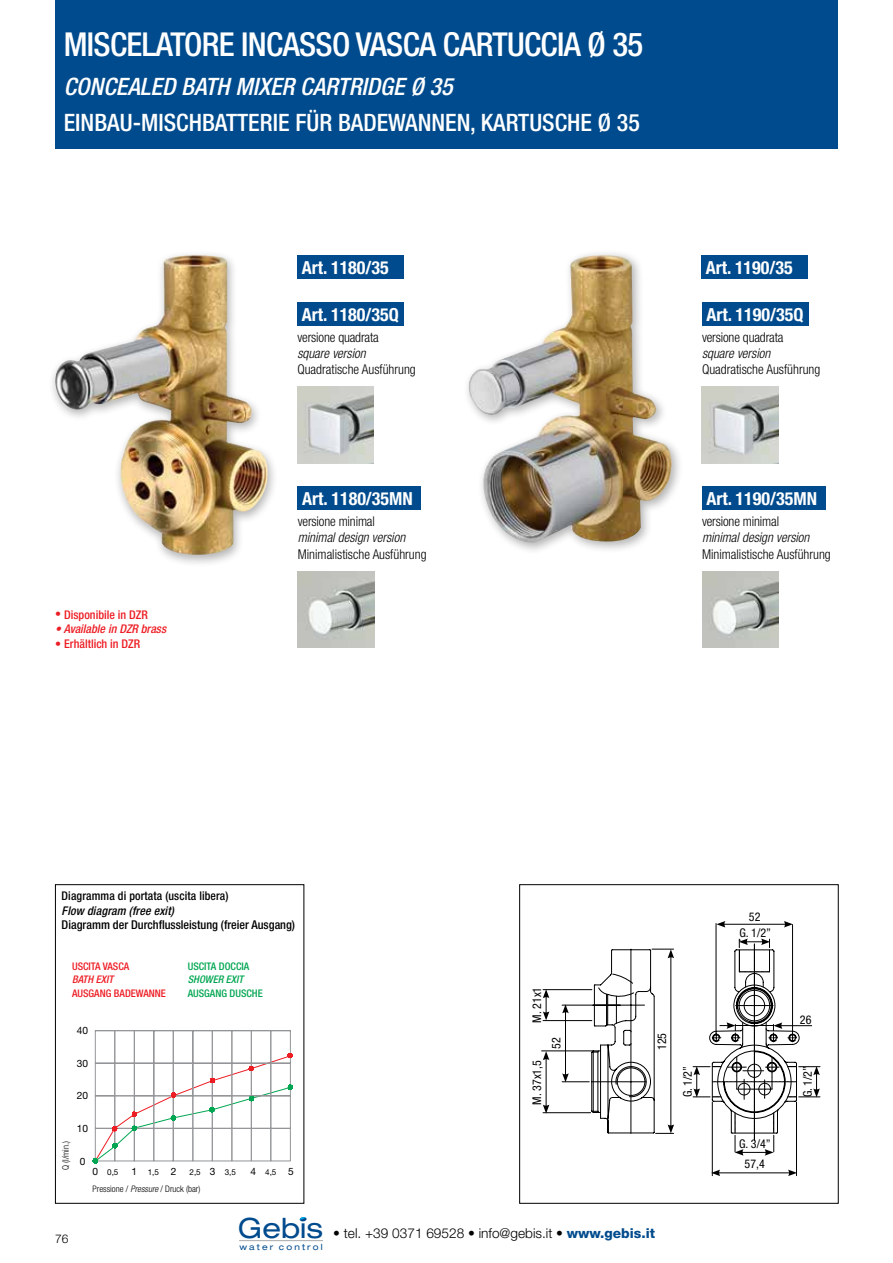
<style>
.page{position:relative;width:893px;height:1263px;background:#fff}
.page>*{position:absolute;margin:0;border:0;box-sizing:border-box;transform-origin:0 0}
.t1{font:500 condensed 33px "Helvetica Neue LT";letter-spacing:-.02em;color:#fff}
.t2{font:expanded 28.05px "Helvetica Neue LT";color:#004b8d}
.t3{font:500 condensed 24px "Helvetica Neue LT";color:#fff}
.t4{font:italic 500 condensed 24px "Helvetica Neue LT";color:#fff}
.t5{font:700 condensed 18px "Helvetica Neue LT";color:#fff}
.t6{font:300 13.65px "Helvetica Neue LT";color:#000}
.t7{font:300 condensed 13.5px "Helvetica Neue LT";color:#000}
.t8{font:italic 300 condensed 13.5px "Helvetica Neue LT";color:#000}
.t9{font:500 condensed 12.15px "Helvetica Neue LT";color:#000}
.t10{font:condensed 12px/15.8px "Helvetica Neue LT";color:#000;text-align:center}
.t11{font:500 condensed 12px "Helvetica Neue LT";color:#ed1d24}
.t12{font:500 condensed 12px "Helvetica Neue LT";letter-spacing:.01em;color:#000}
.t13{font:italic 500 condensed 12px "Helvetica Neue LT";letter-spacing:.01em;color:#000}
.t14{font:italic 500 condensed 12px "Helvetica Neue LT";color:#ed1d24}
.t15{font:300 12px "Helvetica Neue LT";color:#000}
.t16{font:500 condensed 10.5px "Helvetica Neue LT";color:#ed1d24}
.t17{font:500 condensed 10.5px "Helvetica Neue LT";color:#00a651}
.t18{font:italic 500 condensed 10.5px "Helvetica Neue LT";color:#00a651}
.t19{font:italic 500 condensed 10.5px "Helvetica Neue LT";color:#ed1d24}
.t20{font:10.2px "Helvetica Neue LT";color:#000}
.t21{font:300 condensed 9px "Helvetica Neue LT";color:#000}
.t22{font:expanded 8.55px "Helvetica Neue LT";letter-spacing:.25em;color:#004b8d}
.t23{font:8.1px "Helvetica Neue LT";color:#000}
.s1{font-size:10.2px}
.s2{font-style:italic}
.s3{font-weight:800;color:#004b8d}
</style>
<div class="page">
<div style="left:55px;top:0;width:783px;height:149px;background:#004b8d"></div>
<div style="left:519px;top:884px;width:319px;height:319px;border:1px solid #000"></div>
<div style="left:297px;top:255px;width:107px;height:24px;background:#004b8d"></div>
<img style="left:297px;top:387px;width:77px;height:76px">
<img style="left:298px;top:571px;width:76px;height:77px">
<div style="left:297px;top:302px;width:107px;height:23px;background:#004b8d"></div>
<div style="left:298px;top:487px;width:123px;height:23px;background:#004b8d"></div>
<div style="left:48px;top:250px;width:231px;height:318px;background:#000;opacity:.3"></div>
<img style="left:54px;top:255px;width:215px;height:300px">
<div style="left:701px;top:255px;width:107px;height:24px;background:#004b8d"></div>
<img style="left:702px;top:387px;width:76px;height:76px">
<img style="left:702px;top:571px;width:76px;height:77px">
<div style="left:702px;top:302px;width:106px;height:23px;background:#004b8d"></div>
<div style="left:702px;top:487px;width:123px;height:23px;background:#004b8d"></div>
<div style="left:463px;top:249px;width:221px;height:306px;background:#000;opacity:.3"></div>
<img style="left:469px;top:255px;width:203px;height:288px">
<hr style="left:543px;top:989px;width:49px;height:1px;background:#000">
<hr style="left:543px;top:1020px;width:49px;height:1px;background:#000">
<hr style="left:543px;top:1112px;width:48px;height:1px;background:#000">
<hr style="left:716px;top:923px;width:1px;height:112px;background:#000">
<hr style="left:712px;top:1102px;width:1px;height:74px;background:#000">
<hr style="left:796px;top:1102px;width:1px;height:74px;background:#000">
<hr style="left:792px;top:924px;width:1px;height:107px;background:#000">
<hr style="left:542px;top:1050px;width:51px;height:1px;background:#000">
<hr style="left:723px;top:924px;width:63px;height:1px;background:#000">
<svg style="left:716px;top:921px;width:9px;height:6px"></svg>
<svg style="left:784px;top:921px;width:9px;height:6px"></svg>
<svg style="left:543px;top:989px;width:6px;height:31px"></svg>
<hr style="left:546px;top:1058px;width:1px;height:49px;background:#000">
<svg style="left:543px;top:1104px;width:6px;height:9px"></svg>
<svg style="left:543px;top:1051px;width:6px;height:9px"></svg>
<hr style="left:718px;top:1172px;width:72px;height:1px;background:#000">
<svg style="left:711px;top:1169px;width:9px;height:7px"></svg>
<svg style="left:788px;top:1169px;width:9px;height:7px"></svg>
<svg style="left:562px;top:938px;width:258px;height:218px"></svg>
<div style="left:55px;top:884px;width:249px;height:319px;border:1px solid #000"></div>
<svg style="left:92px;top:1030px;width:201px;height:134px"></svg>
<hr style="left:239px;top:1240px;width:84px;height:1px;background:#a7a9ac">
<svg style="left:300px;top:1217px;width:7px;height:4px"></svg>
<h1 class="t1" style="left:64px;top:24px;width:581px">MISCELATORE INCASSO VASCA CARTUCCIA Ø 35</h1>
<h3 class="t4" style="left:64px;top:73px;width:390px">CONCEALED BATH MIXER CARTRIDGE Ø 35</h3>
<h3 class="t3" style="left:64px;top:109px;width:578px">EINBAU-MISCHBATTERIE FÜR BADEWANNEN, KARTUSCHE Ø 35</h3>
<h3 class="t5" style="left:302px;top:256px;width:89px">Art. 1180/35</h3>
<h3 class="t5" style="left:302px;top:303px;width:99px">Art. 1180/35Q</h3>
<p class="t7" style="left:297px;top:329px;width:83px">versione quadrata</p>
<p class="t8" style="left:297px;top:345px;width:70px">square version</p>
<p class="t7" style="left:297px;top:361px;width:120px">Quadratische Ausführung</p>
<p class="t11" style="left:55px;top:608px;width:94px">• Disponibile in DZR</p>
<p class="t14" style="left:55px;top:621px;width:112px">• Available in DZR brass</p>
<p class="t11" style="left:55px;top:636px;width:86px">• Erhältlich in DZR</p>
<h3 class="t5" style="left:302px;top:488px;width:112px">Art. 1180/35MN</h3>
<p class="t7" style="left:298px;top:514px;width:79px">versione minimal</p>
<p class="t8" style="left:298px;top:530px;width:109px">minimal design version</p>
<p class="t7" style="left:298px;top:546px;width:130px">Minimalistische Ausführung</p>
<h3 class="t5" style="left:706px;top:256px;width:89px">Art. 1190/35</h3>
<h3 class="t5" style="left:706px;top:303px;width:99px">Art. 1190/35Q</h3>
<p class="t7" style="left:702px;top:329px;width:83px">versione quadrata</p>
<p class="t8" style="left:702px;top:345px;width:70px">square version</p>
<p class="t7" style="left:702px;top:361px;width:120px">Quadratische Ausführung</p>
<h3 class="t5" style="left:706px;top:488px;width:112px">Art. 1190/35MN</h3>
<p class="t7" style="left:702px;top:514px;width:79px">versione minimal</p>
<p class="t8" style="left:702px;top:530px;width:109px">minimal design version</p>
<p class="t7" style="left:702px;top:546px;width:130px">Minimalistische Ausführung</p>
<p class="t12" style="left:62px;top:889px;width:168px">Diagramma di portata (uscita libera)</p>
<p class="t13" style="left:62px;top:903px;width:114px">Flow diagram (free exit)</p>
<p class="t9" style="left:62px;top:918px;width:235px">Diagramm der Durchflussleistung (freier Ausgang)</p>
<p class="t17" style="left:188px;top:959px;width:63px">USCITA DOCCIA</p>
<p class="t18" style="left:188px;top:973px;width:57px">SHOWER EXIT</p>
<p class="t17" style="left:188px;top:986px;width:77px">AUSGANG DUSCHE</p>
<p class="t16" style="left:72px;top:959px;width:59px">USCITA VASCA</p>
<p class="t19" style="left:72px;top:973px;width:43px">BATH EXIT</p>
<p class="t16" style="left:72px;top:986px;width:95px">AUSGANG BADEWANNE</p>
<p class="t20" style="left:77px;top:1024px;width:13px">40</p>
<p class="t20" style="left:77px;top:1057px;width:13px">30</p>
<p class="t20" style="left:77px;top:1089px;width:13px">20</p>
<p class="t20" style="left:77px;top:1122px;width:13px">10</p>
<p class="t21" style="left:60px;top:1170px;width:31px;rotate:-90deg">Q (l/min.)</p>
<p class="t15" style="left:55px;top:1231px;width:15px">76</p>
<p class="t20" style="left:80px;top:1155px;width:7px">0</p>
<p class="t23" style="left:93px;top:1167px;width:27px"><span class="s1">0</span> 0,5</p>
<p class="t23" style="left:132px;top:1167px;width:46px"><span class="s1">1</span> 1,5 <span class="s1">2</span></p>
<p class="t23" style="left:190px;top:1167px;width:48px">2,5 <span class="s1">3</span> 3,5</p>
<p class="t23" style="left:250px;top:1167px;width:45px"><span class="s1">4</span> 4,5 <span class="s1">5</span></p>
<p class="t21" style="left:93px;top:1183px;width:109px">Pressione / <span class="s2">Pressure</span> / Druck (bar)</p>
<h2 class="t2" style="left:238px;top:1211px;width:87px">Gebis</h2>
<p class="t22" style="left:239px;top:1241px;width:85px">water control</p>
<p class="t10" style="left:529px;top:1023px;width:37px;rotate:-90deg">M. 21x1</p>
<p class="t10" style="left:529px;top:1105px;width:46px;rotate:-90deg">M. 37x1,5</p>
<p class="t10" style="left:548px;top:1049px;width:13px;rotate:-90deg">52</p>
<p class="t10" style="left:654px;top:1050px;width:19px;rotate:-90deg">125</p>
<p class="t6" style="left:333px;top:1224px;width:323px">• tel. +39 0371 69528 • info@gebis.it • <span class="s3">www.gebis.it</span></p>
<p class="t10" style="left:739px;top:909px;width:33px">52<br>G. 1/2”</p>
<p class="t10" style="left:800px;top:1012px;width:13px">26</p>
<p class="t10" style="left:680px;top:1097px;width:33px;rotate:-90deg">G. 1/2”</p>
<p class="t10" style="left:799px;top:1097px;width:33px;rotate:-90deg">G. 1/2”</p>
<p class="t10" style="left:739px;top:1133px;width:33px;line-height:20.4px">G. 3/4”<br>57,4</p>
</div>
